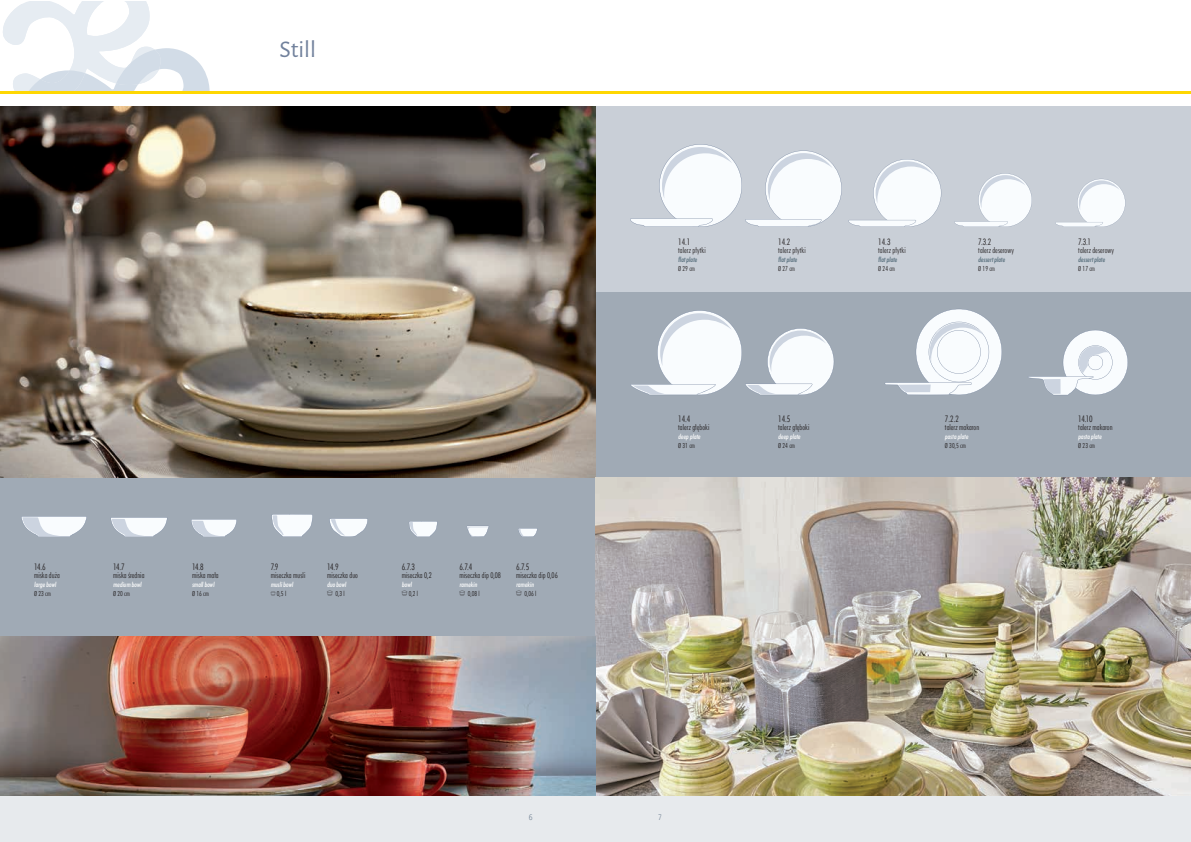
<style>
.page{position:relative;width:1191px;height:842px;background:#fff}
.page>*{position:absolute;margin:0;border:0;box-sizing:border-box;transform-origin:0 0}
.t1{font:24px "Alegreya Sans";color:#71819c}
.t2{font:9px "Futura Lt Cn EU";letter-spacing:-.035em;color:#231f20}
.t3{font:8px "Futura Lt Cn EU";letter-spacing:.01em;color:#231f20}
.t4{font:8px "Humnst 777 Lt Cn EU";color:#748496}
.t5{font:7px "Futura Md Cn EU";color:#fff}
.t6{font:7px "Futura Lt Cn EU";color:#231f20}
.t7{font:7px "Futura Md Cn EU";color:#516977}
</style>
<div class="page">
<div style="left:0;top:106px;width:1191px;height:736px;background:#e7eaed"></div>
<svg style="left:3px;top:1px;width:207px;height:90px"></svg>
<hr style="left:0;top:91px;width:1191px;height:3px;background:#fed702">
<div style="left:595px;top:106px;width:596px;height:534px;background:#c9cfd7"></div>
<div style="left:0;top:478px;width:595px;height:159px;background:#a0aab5"></div>
<div style="left:596px;top:292px;width:595px;height:186px;background:#a0aab5"></div>
<img style="left:0;top:106px;width:595px;height:372px">
<img style="left:595px;top:478px;width:596px;height:317px">
<img style="left:0;top:636px;width:595px;height:159px">
<svg style="left:191px;top:519px;width:46px;height:18px"></svg>
<svg style="left:111px;top:517px;width:56px;height:20px"></svg>
<svg style="left:21px;top:516px;width:66px;height:21px"></svg>
<svg style="left:631px;top:310px;width:203px;height:85px"></svg>
<svg style="left:271px;top:514px;width:42px;height:23px"></svg>
<svg style="left:409px;top:521px;width:28px;height:16px"></svg>
<svg style="left:467px;top:526px;width:22px;height:11px"></svg>
<svg style="left:518px;top:528px;width:19px;height:9px"></svg>
<svg style="left:330px;top:518px;width:38px;height:19px"></svg>
<svg style="left:885px;top:309px;width:117px;height:86px"></svg>
<svg style="left:630px;top:144px;width:211px;height:83px"></svg>
<svg style="left:848px;top:159px;width:93px;height:68px"></svg>
<svg style="left:955px;top:173px;width:77px;height:54px"></svg>
<svg style="left:1056px;top:179px;width:69px;height:48px"></svg>
<svg style="left:1028px;top:330px;width:100px;height:65px"></svg>
<h1 class="t1" style="left:279px;top:34px;width:38px">Still</h1>
<p class="t2" style="left:34px;top:561px;width:13px">14.6</p>
<p class="t3" style="left:34px;top:570px;width:27px">miska duża</p>
<p class="t5" style="left:34px;top:580px;width:25px">largebowl</p>
<p class="t6" style="left:34px;top:589px;width:18px">Ø 23 cm</p>
<p class="t2" style="left:113px;top:561px;width:13px">14.7</p>
<p class="t3" style="left:113px;top:570px;width:33px">miska średnia</p>
<p class="t5" style="left:113px;top:580px;width:31px">medium bowl</p>
<p class="t6" style="left:113px;top:589px;width:18px">Ø 20 cm</p>
<p class="t2" style="left:192px;top:561px;width:13px">14.8</p>
<p class="t3" style="left:192px;top:570px;width:28px">miska mała</p>
<p class="t5" style="left:192px;top:580px;width:25px">smallbowl</p>
<p class="t6" style="left:192px;top:589px;width:18px">Ø 16 cm</p>
<p class="t2" style="left:271px;top:561px;width:9px">7.9</p>
<p class="t3" style="left:271px;top:570px;width:36px">miseczka musli</p>
<p class="t5" style="left:271px;top:580px;width:25px">muslibowl</p>
<p class="t6" style="left:277px;top:589px;width:11px">0,5 l</p>
<p class="t2" style="left:327px;top:561px;width:13px">14.9</p>
<p class="t3" style="left:327px;top:570px;width:32px">miseczka duo</p>
<p class="t5" style="left:327px;top:580px;width:22px">duo bowl</p>
<p class="t6" style="left:335px;top:589px;width:11px">0,3 l</p>
<p class="t2" style="left:402px;top:561px;width:15px">6.7.3</p>
<p class="t3" style="left:402px;top:570px;width:32px">miseczka 0,2</p>
<p class="t5" style="left:402px;top:580px;width:13px">bowl</p>
<p class="t6" style="left:409px;top:589px;width:11px">0,2 l</p>
<p class="t2" style="left:459px;top:561px;width:14px">6.7.4</p>
<p class="t3" style="left:459px;top:570px;width:43px">miseczka dip 0,08</p>
<p class="t5" style="left:459px;top:580px;width:20px">ramekin</p>
<p class="t6" style="left:468px;top:589px;width:14px">0,08 l</p>
<p class="t2" style="left:516px;top:561px;width:15px">6.7.5</p>
<p class="t3" style="left:516px;top:570px;width:43px">miseczka dip 0,06</p>
<p class="t5" style="left:516px;top:580px;width:20px">ramekin</p>
<p class="t6" style="left:524px;top:589px;width:14px">0,06 l</p>
<p class="t2" style="left:678px;top:236px;width:14px">14.1</p>
<p class="t3" style="left:678px;top:245px;width:29px">talerz płytki</p>
<p class="t7" style="left:678px;top:255px;width:21px">flatplate</p>
<p class="t6" style="left:678px;top:264px;width:18px">Ø 29 cm</p>
<p class="t2" style="left:678px;top:413px;width:14px">14.4</p>
<p class="t3" style="left:678px;top:422px;width:33px">talerz głęboki</p>
<p class="t5" style="left:678px;top:432px;width:25px">deep plate</p>
<p class="t6" style="left:678px;top:441px;width:18px">Ø 31 cm</p>
<p class="t2" style="left:778px;top:236px;width:14px">14.2</p>
<p class="t3" style="left:778px;top:245px;width:29px">talerz płytki</p>
<p class="t7" style="left:778px;top:255px;width:21px">flatplate</p>
<p class="t6" style="left:778px;top:264px;width:18px">Ø 27 cm</p>
<p class="t2" style="left:778px;top:413px;width:14px">14.5</p>
<p class="t3" style="left:778px;top:422px;width:33px">talerz głęboki</p>
<p class="t5" style="left:778px;top:432px;width:25px">deep plate</p>
<p class="t6" style="left:778px;top:441px;width:18px">Ø 24 cm</p>
<p class="t2" style="left:878px;top:236px;width:14px">14.3</p>
<p class="t3" style="left:878px;top:245px;width:29px">talerz płytki</p>
<p class="t7" style="left:878px;top:255px;width:21px">flatplate</p>
<p class="t6" style="left:878px;top:264px;width:18px">Ø 24 cm</p>
<p class="t2" style="left:978px;top:236px;width:15px">7.3.2</p>
<p class="t3" style="left:978px;top:245px;width:37px">talerz deserowy</p>
<p class="t7" style="left:978px;top:255px;width:29px">dessertplate</p>
<p class="t6" style="left:978px;top:264px;width:18px">Ø 19 cm</p>
<p class="t2" style="left:945px;top:413px;width:15px">7.2.2</p>
<p class="t3" style="left:945px;top:422px;width:36px">talerz makaron</p>
<p class="t5" style="left:945px;top:432px;width:26px">pasta plate</p>
<p class="t6" style="left:945px;top:441px;width:22px">Ø 30,5 cm</p>
<p class="t2" style="left:1078px;top:236px;width:14px">7.3.1</p>
<p class="t3" style="left:1078px;top:245px;width:37px">talerz deserowy</p>
<p class="t7" style="left:1078px;top:255px;width:29px">dessertplate</p>
<p class="t6" style="left:1078px;top:264px;width:18px">Ø 17 cm</p>
<p class="t2" style="left:1078px;top:413px;width:16px">14.10</p>
<p class="t3" style="left:1078px;top:422px;width:36px">talerz makaron</p>
<p class="t5" style="left:1078px;top:432px;width:26px">pasta plate</p>
<p class="t6" style="left:1078px;top:441px;width:18px">Ø 23 cm</p>
<p class="t4" style="left:529px;top:812px;width:5px">6</p>
<p class="t4" style="left:658px;top:812px;width:5px">7</p>
</div>
